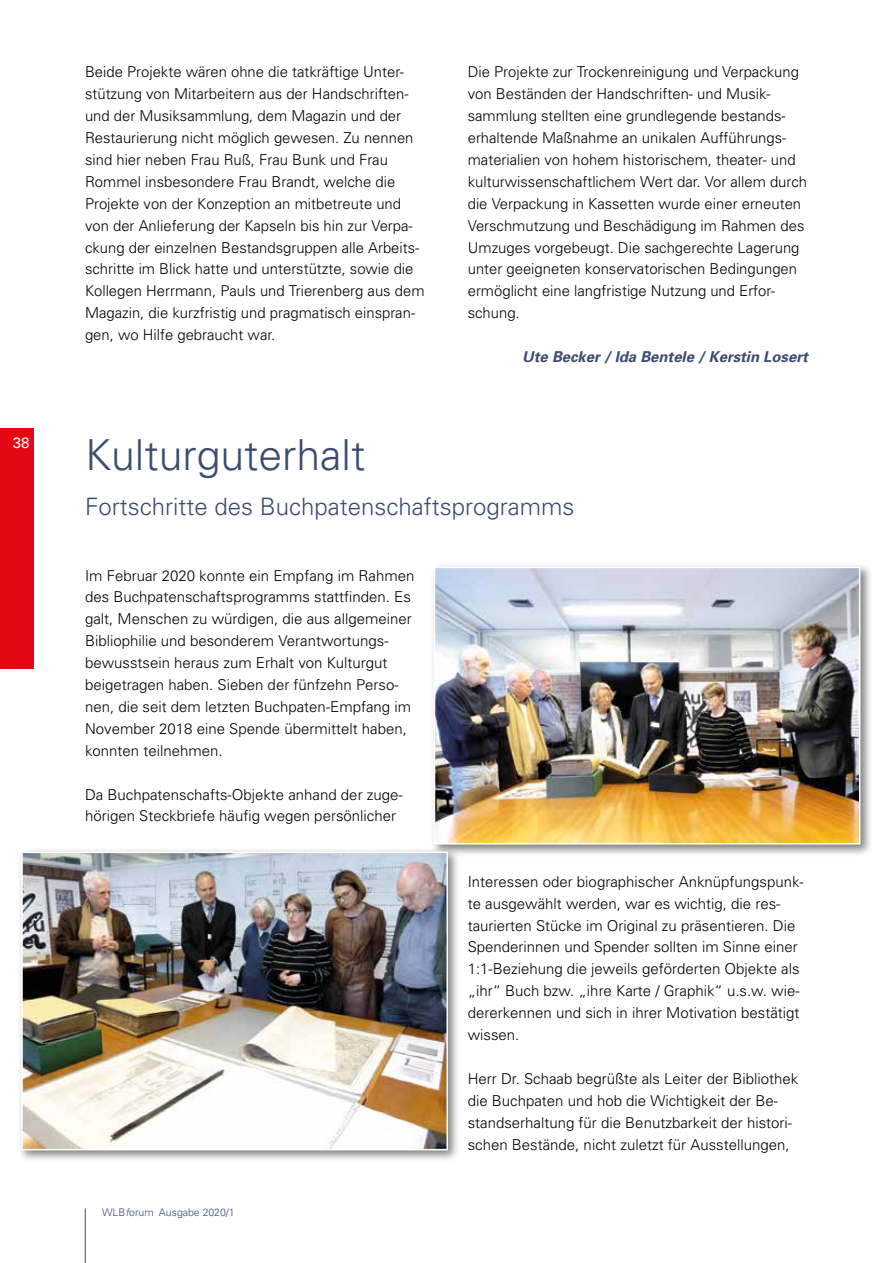
<style>
.page{position:relative;width:893px;height:1263px;background:#fff}
.page>*{position:absolute;margin:0;border:0;box-sizing:border-box;transform-origin:0 0}
.t1{font:300 42.75px "Univers";color:#3a4c74}
.t2{font:300 24px "Univers";color:#3a4c74}
.t3{font:300 15px/21.9px "Univers";color:#000}
.t4{font:italic 700 15px "Univers";color:#3a4c74}
.t5{font:15px "Univers";color:#fff}
.t6{font:10.5px "Univers Light 3";color:#3a4c74}
.s1{font-family:"Univers Light Oblique 3"}
</style>
<div class="page">
<hr style="left:85px;top:1208px;width:1px;height:55px;background:#3a4c74">
<div style="left:0;top:428px;width:34px;height:240px;background:#e30613"></div>
<div style="left:430px;top:563px;width:443px;height:294px;background:#000;opacity:.5"></div>
<img style="left:437px;top:570px;width:420px;height:271px">
<div style="left:434px;top:567px;width:426px;height:277px;border:2px solid #fff"></div>
<div style="left:17px;top:847px;width:444px;height:316px;background:#000;opacity:.5"></div>
<img style="left:24px;top:854px;width:421px;height:293px">
<div style="left:21px;top:851px;width:427px;height:299px;border:2px solid #fff"></div>
<p class="t5" style="left:13px;top:434px;width:18px">38</p>
<p class="t3" style="left:85px;top:61px;width:341px">Beide Projekte wären ohne die tatkräftige Unter&shy;stützung von Mitarbeitern aus der Handschriften&shy;und der Musiksammlung, dem Magazin und der Restaurierung nicht möglich gewesen. Zu nennen sind hier neben Frau Ruß, Frau Bunk und Frau Rommel insbesondere Frau Brandt, welche die Projekte von der Konzeption an mitbetreute und von der Anlieferung der Kapseln bis hin zur Verpa&shy;ckung der einzelnen Bestandsgruppen alle Arbeits&shy;schritte im Blick hatte und unterstützte, sowie die Kollegen Herrmann, Pauls und Trierenberg aus dem Magazin, die kurzfristig und pragmatisch einspran&shy;gen, wo Hilfe gebraucht war.</p>
<p class="t3" style="left:468px;top:61px;width:341px">Die Projekte zur Trockenreinigung und Verpackung von Beständen der Handschriften- und Musik&shy;sammlung stellten eine grundlegende bestands&shy;erhaltende Maßnahme an unikalen Aufführungs&shy;materialien von hohem historischem, theater- und kulturwissenschaftlichem Wert dar. Vor allem durch die Verpackung in Kassetten wurde einer erneuten Verschmutzung und Beschädigung im Rahmen des Umzuges vorgebeugt. Die sachgerechte Lagerung unter geeigneten konservatorischen Bedingungen ermöglicht eine langfristige Nutzung und Erfor&shy;schung.</p>
<p class="t4" style="left:522px;top:347px;width:287px">Ute Becker / Ida Bentele / Kerstin Losert</p>
<h1 class="t1" style="left:85px;top:429px;width:282px">Kulturguterhalt</h1>
<h2 class="t2" style="left:85px;top:492px;width:491px">Fortschritte des Buchpatenschaftsprogramms</h2>
<p class="t3" style="left:85px;top:564px;width:331px">Im Februar 2020 konnte ein Empfang im Rahmen des Buchpatenschaftsprogramms stattfinden. Es galt, Menschen zu würdigen, die aus allgemeiner Bibliophilie und besonderem Verantwortungs&shy;bewusstsein heraus zum Erhalt von Kulturgut beigetragen haben. Sieben der fünfzehn Perso&shy;nen, die seit dem letzten Buchpaten-Empfang im November 2018 eine Spende übermittelt haben, konnten teilnehmen.</p>
<p class="t3" style="left:85px;top:783px;width:319px">Da Buchpatenschafts-Objekte anhand der zuge&shy;hörigen Steckbriefe häufig wegen persönlicher</p>
<p class="t6" style="left:102px;top:1206px;width:134px">WLB<span class="s1">f</span>orum Ausgabe 2020/1</p>
<p class="t3" style="left:468px;top:870px;width:337px">Interessen oder biographischer Anknüpfungspunk&shy;te ausgewählt werden, war es wichtig, die res&shy;taurierten Stücke im Original zu präsentieren. Die Spenderinnen und Spender sollten im Sinne einer 1:1-Beziehung die jeweils geförderten Objekte als „ihr“ Buch bzw. „ihre Karte / Graphik“ u.s.w. wie&shy;dererkennen und sich in ihrer Motivation bestätigt wissen.</p>
<p class="t3" style="left:468px;top:1067px;width:332px">Herr Dr. Schaab begrüßte als Leiter der Bibliothek die Buchpaten und hob die Wichtigkeit der Be&shy;standserhaltung für die Benutzbarkeit der histori&shy;schen Bestände, nicht zuletzt für Ausstellungen,</p>
</div>
